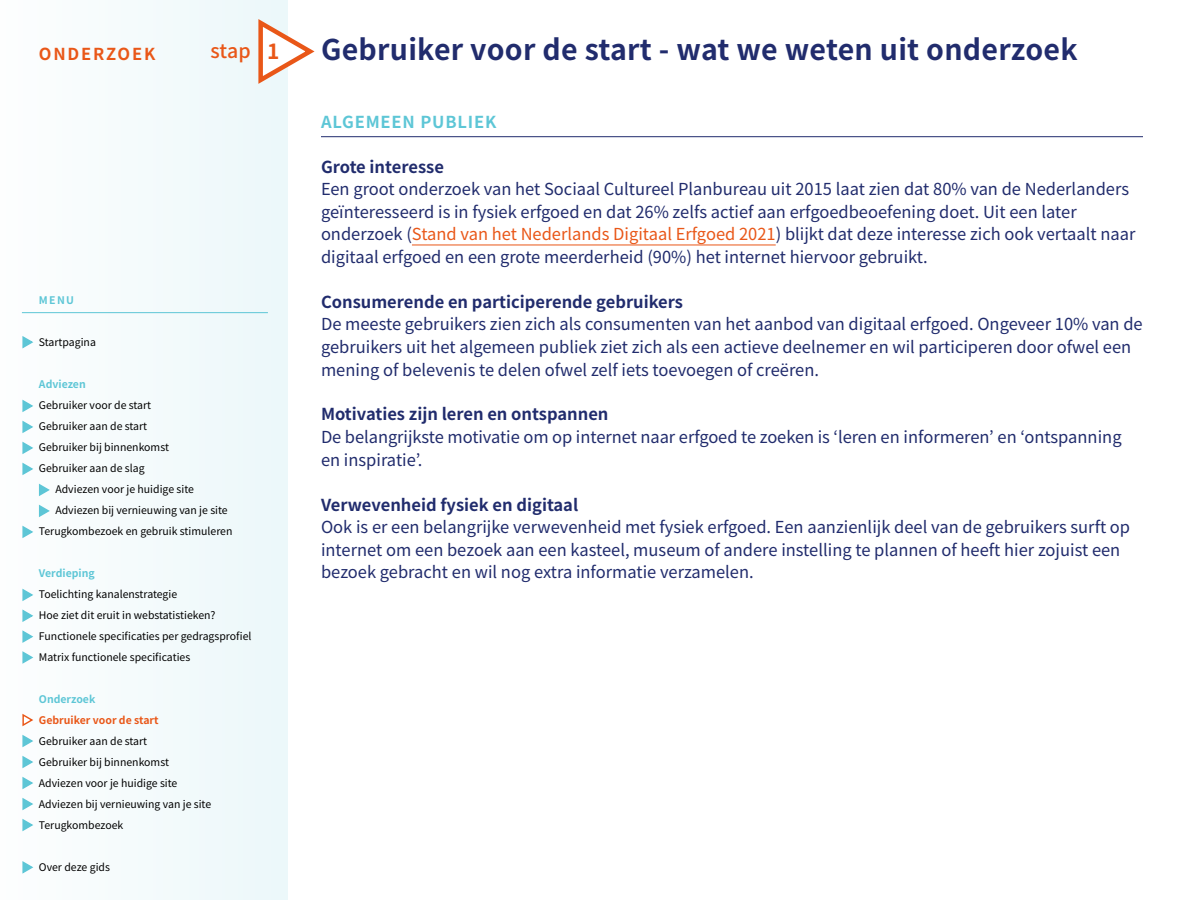
<style>
.page{position:relative;width:1200px;height:900px;background:#fff}
.page>*{position:absolute;margin:0;border:0;box-sizing:border-box;transform-origin:0 0}
.t1{font:700 28.5px "Noto Sans JP";letter-spacing:.01em;color:#212c6d}
.t2{font:500 19.5px "Noto Sans JP";color:#e95718}
.t3{font:16.5px/22.5px "Noto Sans JP";color:#212c6d}
.t4{font:700 16.5px "Noto Sans JP";color:#212c6d}
.t5{font:700 16.5px "Noto Sans JP";letter-spacing:.05em;color:#5dc6d6}
.t6{font:700 16.5px "Noto Sans JP";letter-spacing:.11em;color:#e95718}
.t7{font:10.5px/21px "Noto Sans JP";color:#000}
.t8{font:700 10.5px "Noto Sans JP";color:#5dc6d6}
.t9{font:700 10.5px "Noto Sans JP";color:#e95718}
.s1{font-weight:700;font-size:20.85px}
.s2{color:#e95718}
</style>
<div class="page">
<div style="left:0;top:0;width:287px;height:900px;background:#f4fbfc"></div>
<svg style="left:22px;top:336px;width:11px;height:13px"></svg>
<svg style="left:22px;top:400px;width:11px;height:12px"></svg>
<svg style="left:22px;top:421px;width:11px;height:12px"></svg>
<svg style="left:22px;top:442px;width:11px;height:12px"></svg>
<svg style="left:22px;top:463px;width:11px;height:12px"></svg>
<svg style="left:22px;top:526px;width:11px;height:12px"></svg>
<svg style="left:22px;top:589px;width:11px;height:12px"></svg>
<svg style="left:22px;top:609px;width:11px;height:13px"></svg>
<svg style="left:22px;top:630px;width:11px;height:13px"></svg>
<svg style="left:22px;top:651px;width:11px;height:13px"></svg>
<svg style="left:22px;top:861px;width:11px;height:13px"></svg>
<svg style="left:39px;top:484px;width:11px;height:12px"></svg>
<svg style="left:39px;top:505px;width:11px;height:12px"></svg>
<svg style="left:22px;top:713px;width:11px;height:118px"></svg>
<hr style="left:22px;top:312px;width:246px;height:1px;background:#5dc6d6">
<hr style="left:321px;top:136px;width:822px;height:1px;background:#212c6d">
<hr style="left:412px;top:245px;width:364px;height:1px;background:#e95718">
<svg style="left:258px;top:15px;width:57px;height:73px"></svg>
<p class="t6" style="left:39px;top:45px;width:118px">ONDERZOEK</p>
<p class="t2" style="left:211px;top:40px;width:70px">stap <span class="s1">1</span></p>
<h1 class="t1" style="left:321px;top:34px;width:758px">Gebruiker voor de start - wat we weten uit onderzoek</h1>
<p class="t8" style="left:39px;top:294px;width:37px">MENU</p>
<p class="t7" style="left:39px;top:332px;width:59px">Startpagina</p>
<p class="t8" style="left:39px;top:378px;width:48px">Adviezen</p>
<p class="t7" style="left:39px;top:395px;width:132px">Gebruiker voor de start<br>Gebruiker aan de start<br>Gebruiker bij binnenkomst<br>Gebruiker aan de slag</p>
<p class="t7" style="left:55px;top:479px;width:140px">Adviezen voor je huidige site</p>
<p class="t7" style="left:55px;top:500px;width:174px">Adviezen bij vernieuwing van je site</p>
<p class="t7" style="left:39px;top:521px;width:195px">Terugkombezoek en gebruik stimuleren</p>
<p class="t8" style="left:39px;top:567px;width:57px">Verdieping</p>
<p class="t7" style="left:39px;top:584px;width:214px">Toelichting kanalenstrategie<br>Hoe ziet dit eruit in webstatistieken?<br>Functionele specificaties per gedragsprofiel Matrix functionele specificaties</p>
<p class="t8" style="left:39px;top:693px;width:58px">Onderzoek</p>
<p class="t9" style="left:39px;top:714px;width:121px">Gebruiker voor de start</p>
<p class="t7" style="left:39px;top:731px;width:174px">Gebruiker aan de start<br>Gebruiker bij binnenkomst<br>Adviezen voor je huidige site<br>Adviezen bij vernieuwing van je site<br>Terugkombezoek</p>
<p class="t7" style="left:39px;top:857px;width:73px">Over deze gids</p>
<p class="t5" style="left:321px;top:113px;width:177px">ALGEMEEN PUBLIEK</p>
<p class="t4" style="left:321px;top:158px;width:124px">Grote interesse</p>
<p class="t3" style="left:321px;top:179px;width:816px">Een groot onderzoek van het Sociaal Cultureel Planbureau uit 2015 laat zien dat 80% van de Nederlanders geïnteresseerd is in fysiek erfgoed en dat 26% zelfs actief aan erfgoedbeoefening doet. Uit een later onderzoek (<span class="s2">Stand van het Nederlands Digitaal Erfgoed 2021</span>) blijkt dat deze interesse zich ook vertaalt naar digitaal erfgoed en een grote meerderheid (90%) het internet hiervoor gebruikt.</p>
<p class="t4" style="left:321px;top:293px;width:364px">Consumerende en participerende gebruikers</p>
<p class="t3" style="left:321px;top:314px;width:823px">De meeste gebruikers zien zich als consumenten van het aanbod van digitaal erfgoed. Ongeveer 10% van de gebruikers uit het algemeen publiek ziet zich als een actieve deelnemer en wil participeren door ofwel een mening of belevenis te delen ofwel zelf iets toevoegen of creëren.</p>
<p class="t4" style="left:321px;top:405px;width:289px">Motivaties zijn leren en ontspannen</p>
<p class="t3" style="left:321px;top:426px;width:802px">De belangrijkste motivatie om op internet naar erfgoed te zoeken is ‘leren en informeren’ en ‘ontspanning en inspiratie’.</p>
<p class="t4" style="left:321px;top:495px;width:259px">Verwevenheid fysiek en digitaal</p>
<p class="t3" style="left:321px;top:516px;width:811px">Ook is er een belangrijke verwevenheid met fysiek erfgoed. Een aanzienlijk deel van de gebruikers surft op internet om een bezoek aan een kasteel, museum of andere instelling te plannen of heeft hier zojuist een bezoek gebracht en wil nog extra informatie verzamelen.</p>
</div>
